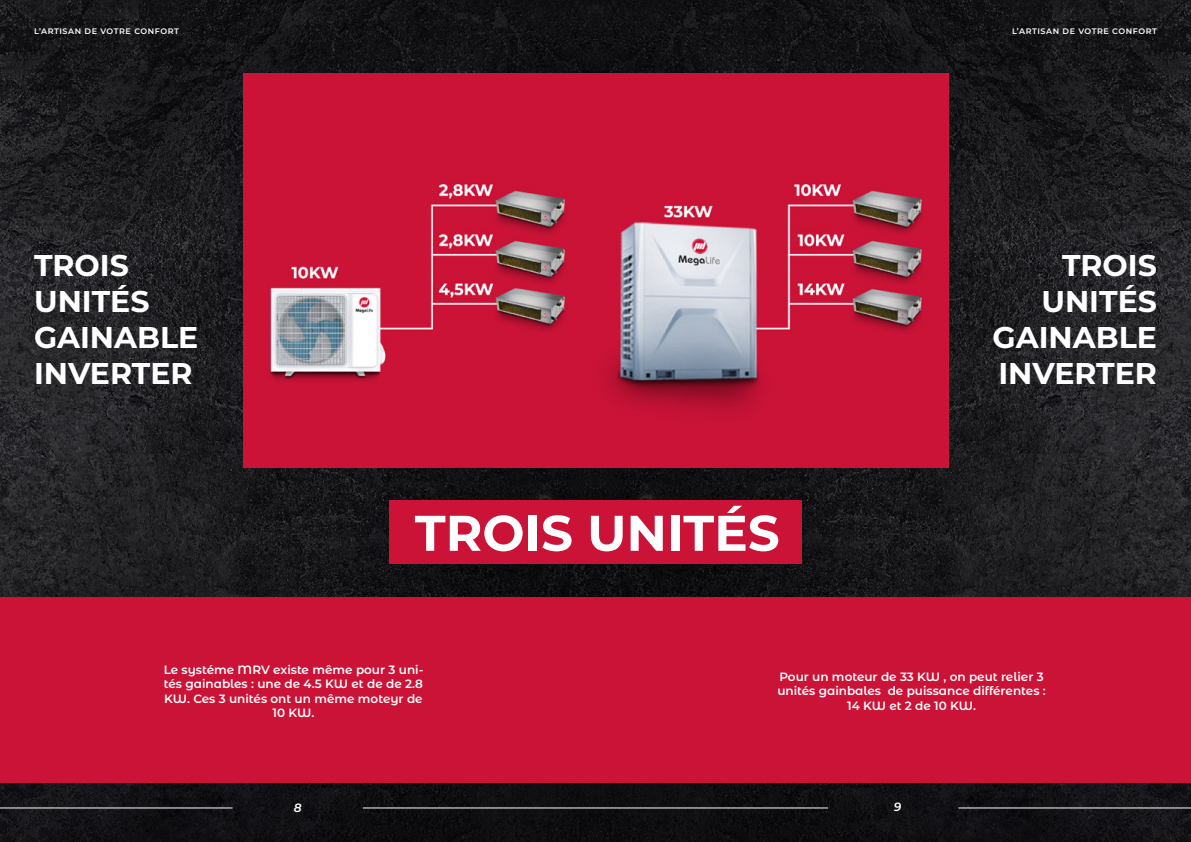
<style>
.page{position:relative;width:1191px;height:842px;background:#fff}
.page>*{position:absolute;margin:0;border:0;box-sizing:border-box;transform-origin:0 0}
.t1{font:700 50px "Montserrat";color:#fff}
.t2{font:700 30px/36px "Montserrat";color:#fff;text-align:right}
.t3{font:600 12px/14.4px "Montserrat Alternates";color:#fff;text-align:center}
.t4{font:italic 600 12px "Montserrat";color:#fff}
.t5{font:600 8px "Montserrat";letter-spacing:.07em;color:#fff}
</style>
<div class="page">
<img style="left:0;top:0;width:1191px;height:842px">
<hr style="left:958px;top:807px;width:233px;height:1px;background:#fff">
<hr style="left:595px;top:807px;width:233px;height:1px;background:#fff">
<div style="left:389px;top:500px;width:412px;height:64px;background:#cb1338"></div>
<svg style="left:244px;top:74px;width:704px;height:394px;fill:#cb1337"></svg>
<div style="left:0;top:597px;width:1191px;height:185px;background:#cb1337"></div>
<hr style="left:0;top:807px;width:232px;height:1px;background:#fff">
<hr style="left:363px;top:807px;width:232px;height:1px;background:#fff">
<p class="t5" style="left:34px;top:25px;width:146px">L’ARTISAN DE VOTRE CONFORT</p>
<h2 class="t2" style="left:34px;top:246px;width:166px;text-align:left">TROIS<br>UNITÉS<br>GAINABLE<br>INVERTER</h2>
<h1 class="t1" style="left:415px;top:497px;width:366px">TROIS UNITÉS</h1>
<p class="t5" style="left:1012px;top:25px;width:146px">L’ARTISAN DE VOTRE CONFORT</p>
<h2 class="t2" style="left:992px;top:246px;width:166px">TROIS<br>UNITÉS<br>GAINABLE<br>INVERTER</h2>
<p class="t3" style="left:164px;top:662px;width:261px">Le systéme MRV existe même pour 3 uni&shy;tés gainables : une de 4.5 KW et de de 2.8<br>KW. Ces 3 unités ont un même moteyr de<br>10 KW.</p>
<p class="t3" style="left:777px;top:669px;width:270px">Pour un moteur de 33 KW , on peut relier 3 unités gainbales de puissance différentes :<br>14 KW et 2 de 10 KW.</p>
<p class="t4" style="left:294px;top:799px;width:9px">8</p>
<p class="t4" style="left:893px;top:798px;width:9px">9</p>
</div>
